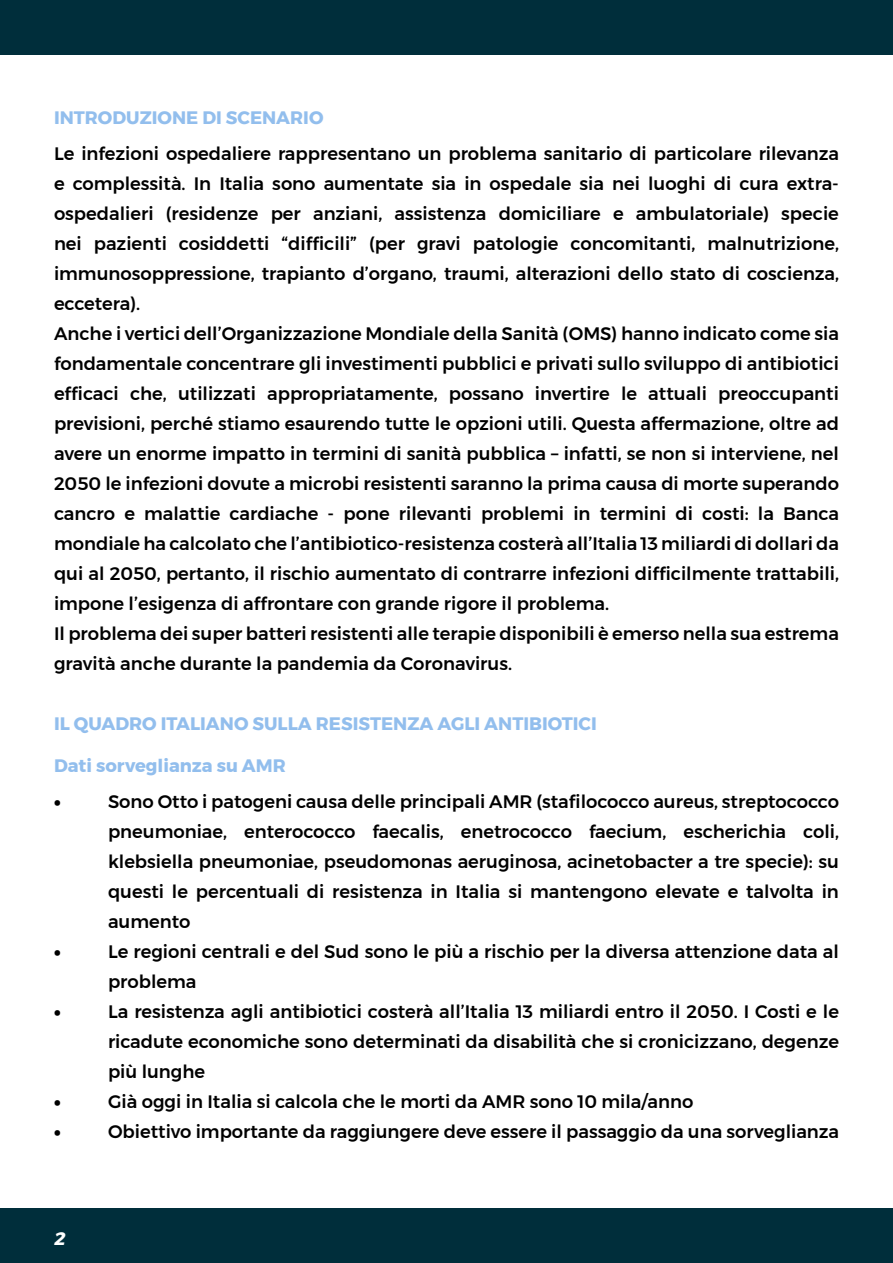
<style>
.page{position:relative;width:893px;height:1263px;background:#fff}
.page>*{position:absolute;margin:0;border:0;box-sizing:border-box;transform-origin:0 0}
.t1{font:500 18px/30px "Montserrat";color:#000}
.t2{font:700 18px "Montserrat";color:#92beed}
.t3{font:900 18px "Montserrat";color:#000}
.t4{font:italic 700 18px "Montserrat";color:#fff}
</style>
<div class="page">
<div style="left:0;top:1209px;width:893px;height:54px;background:#002e3b"></div>
<div style="left:0;top:0;width:893px;height:54px;background:#002e3b"></div>
<p class="t2" style="left:54px;top:103px;width:271px">INTRODUZIONE DI SCENARIO</p>
<p class="t1" style="left:54px;top:138px;width:786px">Le infezioni ospedaliere rappresentano un problema sanitario di particolare rilevanza e complessità. In Italia sono aumentate sia in ospedale sia nei luoghi di cura extra&shy;ospedalieri (residenze per anziani, assistenza domiciliare e ambulatoriale) specie nei pazienti cosiddetti “difficili” (per gravi patologie concomitanti, malnutrizione, immunosoppressione, trapianto d’organo, traumi, alterazioni dello stato di coscienza, eccetera).<br>Anche i vertici dell’Organizzazione Mondiale della Sanità (OMS) hanno indicato come sia fondamentale concentrare gli investimenti pubblici e privati sullo sviluppo di antibiotici efficaci che, utilizzati appropriatamente, possano invertire le attuali preoccupanti previsioni, perché stiamo esaurendo tutte le opzioni utili. Questa affermazione, oltre ad avere un enorme impatto in termini di sanità pubblica – infatti, se non si interviene, nel 2050 le infezioni dovute a microbi resistenti saranno la prima causa di morte superando cancro e malattie cardiache - pone rilevanti problemi in termini di costi: la Banca mondiale ha calcolato che l’antibiotico-resistenza costerà all’Italia 13 miliardi di dollari da qui al 2050, pertanto, il rischio aumentato di contrarre infezioni difficilmente trattabili, impone l’esigenza di affrontare con grande rigore il problema.<br>Il problema dei super batteri resistenti alle terapie disponibili è emerso nella sua estrema gravità anche durante la pandemia da Coronavirus.</p>
<p class="t2" style="left:54px;top:709px;width:544px">IL QUADRO ITALIANO SULLA RESISTENZA AGLI ANTIBIOTICI</p>
<p class="t2" style="left:54px;top:751px;width:233px">Dati sorveglianza su AMR</p>
<p class="t3" style="left:54px;top:787px;width:8px">•</p>
<p class="t1" style="left:108px;top:786px;width:732px;text-align:justify">Sono Otto i patogeni causa delle principali AMR (stafilococco aureus, streptococco pneumoniae, enterococco faecalis, enetrococco faecium, escherichia coli, klebsiella pneumoniae, pseudomonas aeruginosa, acinetobacter a tre specie): su questi le percentuali di resistenza in Italia si mantengono elevate e talvolta in aumento</p>
<p class="t3" style="left:54px;top:937px;width:8px">•</p>
<p class="t1" style="left:108px;top:936px;width:732px">Le regioni centrali e del Sud sono le più a rischio per la diversa attenzione data al problema</p>
<p class="t3" style="left:54px;top:997px;width:8px">•</p>
<p class="t1" style="left:108px;top:996px;width:732px;text-align:justify">La resistenza agli antibiotici costerà all’Italia 13 miliardi entro il 2050. I Costi e le ricadute economiche sono determinati da disabilità che si cronicizzano, degenze più lunghe</p>
<p class="t3" style="left:54px;top:1087px;width:8px">•</p>
<p class="t1" style="left:108px;top:1086px;width:587px">Già oggi in Italia si calcola che le morti da AMR sono 10 mila/anno</p>
<p class="t3" style="left:54px;top:1117px;width:8px">•</p>
<p class="t1" style="left:108px;top:1116px;width:732px">Obiettivo importante da raggiungere deve essere il passaggio da una sorveglianza</p>
<p class="t4" style="left:54px;top:1224px;width:13px">2</p>
</div>
